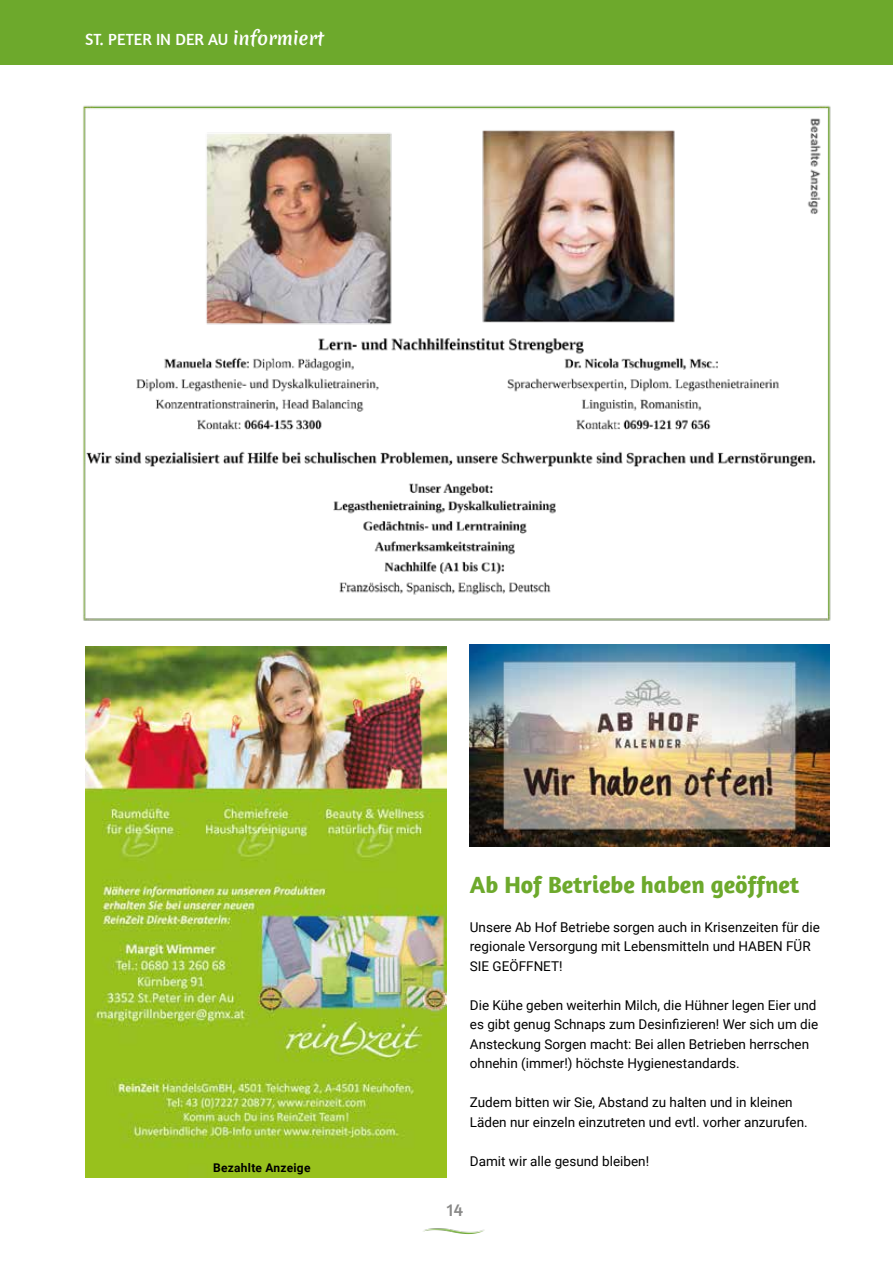
<style>
.page{position:relative;width:893px;height:1263px;background:#fff}
.page>*{position:absolute;margin:0;border:0;box-sizing:border-box;transform-origin:0 0}
.t1{font:700 24px "Amaranth";color:#6da92c}
.t2{font:18px "Amaranth";color:#898988}
.t3{font:16.5px "Amaranth";color:#fff}
.t4{font:13.5px/19.5px "Roboto";color:#000}
.t5{font:700 12px "Roboto";letter-spacing:.02em;color:#000}
.s1{font-family:"Merienda One";font-size:18px}
</style>
<div class="page">
<div style="left:0;top:0;width:893px;height:64px;background:#6da92c"></div>
<img style="left:423px;top:1228px;width:62px;height:7px">
<img style="left:83px;top:105px;width:748px;height:516px">
<img style="left:85px;top:646px;width:361px;height:531px">
<img style="left:470px;top:645px;width:359px;height:201px">
<p class="t3" style="left:85px;top:29px;width:240px">ST. PETER IN DER AU <span class="s1">informiert</span></p>
<p class="t5" style="left:213px;top:1159px;width:99px">Bezahlte Anzeige</p>
<h1 class="t1" style="left:470px;top:869px;width:331px">Ab Hof Betriebe haben geöffnet</h1>
<p class="t4" style="left:470px;top:916px;width:352px">Unsere Ab Hof Betriebe sorgen auch in Krisenzeiten für die regionale Versorgung mit Lebensmitteln und HABEN FÜR<br>SIE GEÖFFNET!</p>
<p class="t4" style="left:470px;top:994px;width:350px">Die Kühe geben weiterhin Milch, die Hühner legen Eier und es gibt genug Schnaps zum Desinfizieren! Wer sich um die Ansteckung Sorgen macht: Bei allen Betrieben herrschen ohnehin (immer!) höchste Hygienestandards.</p>
<p class="t4" style="left:470px;top:1092px;width:339px">Zudem bitten wir Sie, Abstand zu halten und in kleinen<br>Läden nur einzeln einzutreten und evtl. vorher anzurufen.</p>
<p class="t4" style="left:470px;top:1150px;width:181px">Damit wir alle gesund bleiben!</p>
<h2 class="t2" style="left:447px;top:1199px;width:18px">14</h2>
</div>
